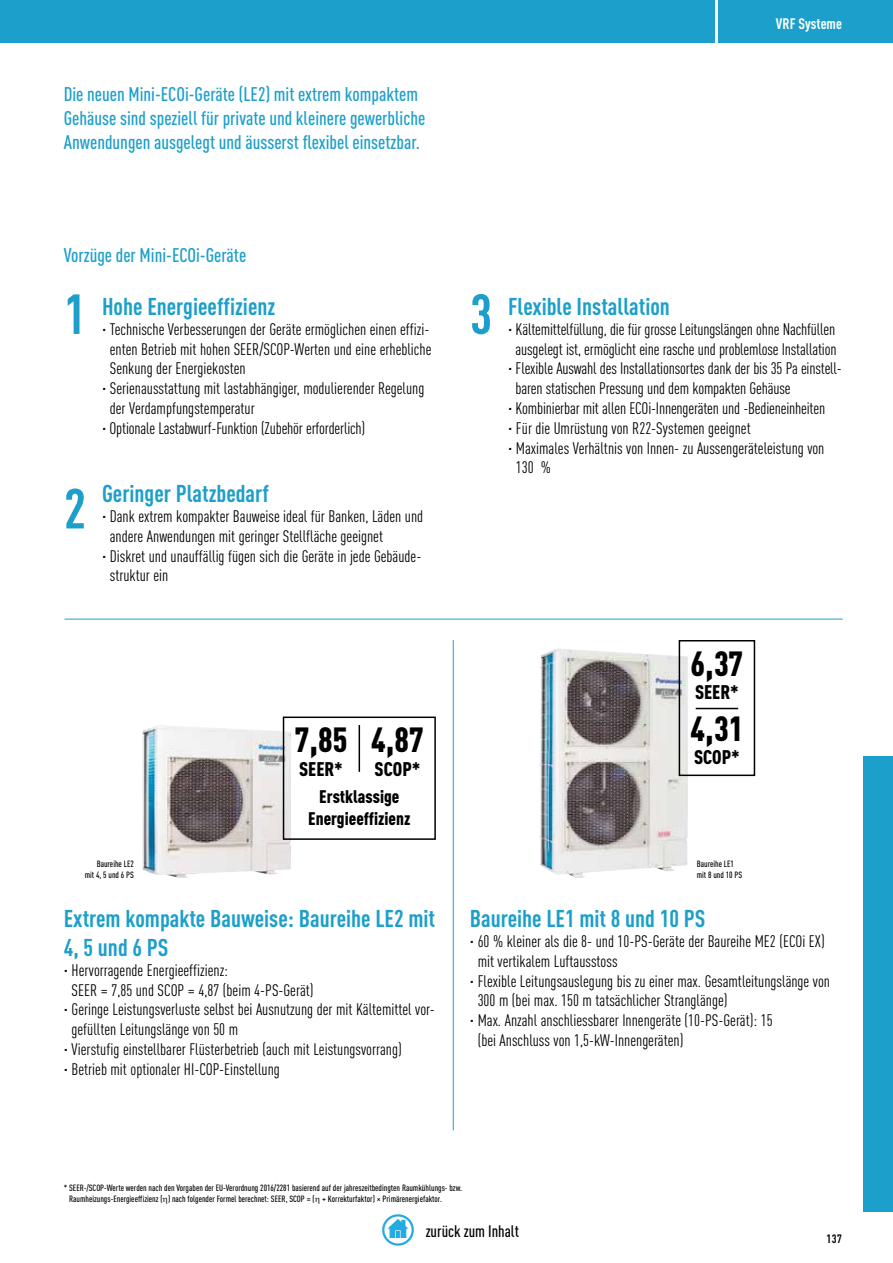
<style>
.page{position:relative;width:893px;height:1263px;background:#fff}
.page>*{position:absolute;margin:0;border:0;box-sizing:border-box;transform-origin:0 0}
.t1{font:700 55.5px "DIN Cond";color:#1c9fca}
.t2{font:900 34.5px "DIN Cond";color:#000}
.t3{font:700 24px/28.8px "DIN Cond";color:#1c9fca}
.t4{font:500 19.5px/24px "DIN Cond";color:#1c9fca}
.t5{font:900 19.5px "DIN Cond";color:#000}
.t6{font:900 18px/21.6px "DIN Cond";color:#000;text-align:center}
.t7{font:16.5px "DIN Cond";color:#000}
.t8{font:500 16.5px "DIN Cond";color:#000}
.t9{font:700 15px "DIN Cond";color:#fff}
.t10{font:700 12px "DIN Cond";color:#000}
.t11{font:500 9px/10.8px "DIN Cond";color:#000}
</style>
<div class="page">
<div style="left:0;top:0;width:714px;height:43px;background:#1c9fca"></div>
<div style="left:719px;top:0;width:174px;height:43px;background:#1c9fca"></div>
<div style="left:863px;top:757px;width:30px;height:455px;background:#1c9fca"></div>
<img style="left:539px;top:648px;width:149px;height:230px">
<img style="left:142px;top:725px;width:149px;height:153px">
<hr style="left:65px;top:619px;width:778px;height:1px;background:#1c9fca">
<div style="left:283px;top:716px;width:153px;height:124px;border:2px solid #000"></div>
<hr style="left:359px;top:725px;width:1px;height:47px;background:#000">
<div style="left:679px;top:640px;width:76px;height:136px;border:2px solid #000"></div>
<hr style="left:696px;top:708px;width:42px;height:1px;background:#000">
<hr style="left:453px;top:640px;width:1px;height:490px;background:#1c9fca">
<img style="left:383px;top:1215px;width:30px;height:30px">
<p class="t4" style="left:64px;top:81px;width:363px">Die neuen Mini-ECOi-Geräte (LE2) mit extrem kompaktem<br>Gehäuse sind speziell für private und kleinere gewerbliche<br>Anwendungen ausgelegt und äusserst flexibel einsetzbar.</p>
<p class="t9" style="left:776px;top:15px;width:67px">VRF Systeme</p>
<p class="t4" style="left:64px;top:243px;width:184px">Vorzüge der Mini-ECOi-Geräte</p>
<h1 class="t1" style="left:64px;top:280px;width:24px">1</h1>
<h1 class="t1" style="left:64px;top:475px;width:24px">2</h1>
<h3 class="t3" style="left:102px;top:291px;width:175px">Hohe Energieeffizienz</h3>
<p class="t7" style="left:102px;top:319px;width:329px">· Technische Verbesserungen der Geräte ermöglichen einen effizi-</p>
<p class="t7" style="left:110px;top:339px;width:323px">enten Betrieb mit hohen SEER/SCOP-Werten und eine erhebliche</p>
<p class="t7" style="left:110px;top:359px;width:137px">Senkung der Energiekosten</p>
<p class="t7" style="left:102px;top:379px;width:324px">· Serienausstattung mit lastabhängiger, modulierender Regelung</p>
<p class="t7" style="left:110px;top:398px;width:147px">der Verdampfungstemperatur</p>
<p class="t7" style="left:102px;top:418px;width:265px">· Optionale Lastabwurf-Funktion (Zubehör erforderlich)</p>
<h3 class="t3" style="left:102px;top:478px;width:168px">Geringer Platzbedarf</h3>
<p class="t7" style="left:102px;top:506px;width:323px">· Dank extrem kompakter Bauweise ideal für Banken, Läden und</p>
<p class="t7" style="left:110px;top:526px;width:275px">andere Anwendungen mit geringer Stellfläche geeignet</p>
<p class="t7" style="left:102px;top:546px;width:319px">· Diskret und unauffällig fügen sich die Geräte in jede Gebäude-</p>
<p class="t7" style="left:110px;top:566px;width:60px">struktur ein</p>
<h2 class="t2" style="left:295px;top:718px;width:54px">7,85</h2>
<p class="t5" style="left:299px;top:757px;width:45px">SEER*</p>
<h2 class="t2" style="left:371px;top:718px;width:54px">4,87</h2>
<p class="t5" style="left:375px;top:757px;width:47px">SCOP*</p>
<p class="t6" style="left:308px;top:785px;width:104px">Erstklassige<br>Energieeffizienz</p>
<p class="t11" style="left:85px;top:858px;width:51px;text-align:right">Baureihe LE2<br>mit 4, 5 und 6 PS</p>
<h3 class="t3" style="left:64px;top:903px;width:373px">Extrem kompakte Bauweise: Baureihe LE2 mit<br>4, 5 und 6 PS</h3>
<p class="t7" style="left:64px;top:960px;width:166px">· Hervorragende Energieeffizienz:</p>
<p class="t7" style="left:72px;top:980px;width:243px">SEER = 7,85 und SCOP = 4,87 (beim 4-PS-Gerät)</p>
<p class="t7" style="left:64px;top:1000px;width:372px">· Geringe Leistungsverluste selbst bei Ausnutzung der mit Kältemittel vor-</p>
<p class="t7" style="left:72px;top:1020px;width:168px">gefüllten Leitungslänge von 50 m</p>
<p class="t7" style="left:64px;top:1040px;width:339px">· Vierstufig einstellbarer Flüsterbetrieb (auch mit Leistungsvorrang)</p>
<p class="t7" style="left:64px;top:1059px;width:218px">· Betrieb mit optionaler HI-COP-Einstellung</p>
<h1 class="t1" style="left:470px;top:280px;width:24px">3</h1>
<h3 class="t3" style="left:508px;top:291px;width:163px">Flexible Installation</h3>
<p class="t7" style="left:508px;top:319px;width:329px">· Kältemittelfüllung, die für grosse Leitungslängen ohne Nachfüllen</p>
<p class="t7" style="left:516px;top:339px;width:322px">ausgelegt ist, ermöglicht eine rasche und problemlose Installation</p>
<p class="t7" style="left:508px;top:359px;width:335px">· Flexible Auswahl des Installationsortes dank der bis 35 Pa einstell-</p>
<p class="t7" style="left:516px;top:379px;width:276px">baren statischen Pressung und dem kompakten Gehäuse</p>
<p class="t7" style="left:508px;top:398px;width:319px">· Kombinierbar mit allen ECOi-Innengeräten und -Bedieneinheiten</p>
<p class="t7" style="left:508px;top:418px;width:244px">· Für die Umrüstung von R22-Systemen geeignet</p>
<p class="t7" style="left:508px;top:438px;width:318px">· Maximales Verhältnis von Innen- zu Aussengeräteleistung von</p>
<p class="t7" style="left:516px;top:458px;width:37px">130 %</p>
<h2 class="t2" style="left:691px;top:642px;width:54px">6,37</h2>
<p class="t5" style="left:695px;top:680px;width:45px">SEER*</p>
<h2 class="t2" style="left:691px;top:707px;width:54px">4,31</h2>
<p class="t5" style="left:694px;top:745px;width:47px">SCOP*</p>
<p class="t11" style="left:697px;top:858px;width:47px">Baureihe LE1 mit 8 und 10 PS</p>
<h3 class="t3" style="left:470px;top:903px;width:237px">Baureihe LE1 mit 8 und 10 PS</h3>
<p class="t7" style="left:470px;top:932px;width:356px">· 60 % kleiner als die 8- und 10-PS-Geräte der Baureihe ME2 (ECOi EX)</p>
<p class="t7" style="left:478px;top:951px;width:141px">mit vertikalem Luftausstoss</p>
<p class="t7" style="left:470px;top:971px;width:362px">· Flexible Leitungsauslegung bis zu einer max. Gesamtleitungslänge von</p>
<p class="t7" style="left:478px;top:991px;width:251px">300 m (bei max. 150 m tatsächlicher Stranglänge)</p>
<p class="t7" style="left:470px;top:1011px;width:304px">· Max. Anzahl anschliessbarer Innengeräte (10-PS-Gerät): 15</p>
<p class="t7" style="left:478px;top:1031px;width:207px">(bei Anschluss von 1,5-kW-Innengeräten)</p>
<p class="t11" style="left:69px;top:1182px;width:394px;text-indent:-5px">* SEER-/SCOP-Werte werden nach den Vorgaben der EU-Verordnung 2016/2281 basierend auf der jahreszeitbedingten Raumkühlungs- bzw.<br>Raumheizungs-Energieeffizienz ( ) nach folgender Formel berechnet: SEER, SCOP = ( + Korrekturfaktor) × Primärenergiefaktor.</p>
<p class="t8" style="left:426px;top:1221px;width:95px">zurück zum Inhalt</p>
<p class="t10" style="left:826px;top:1231px;width:17px">137</p>
</div>
